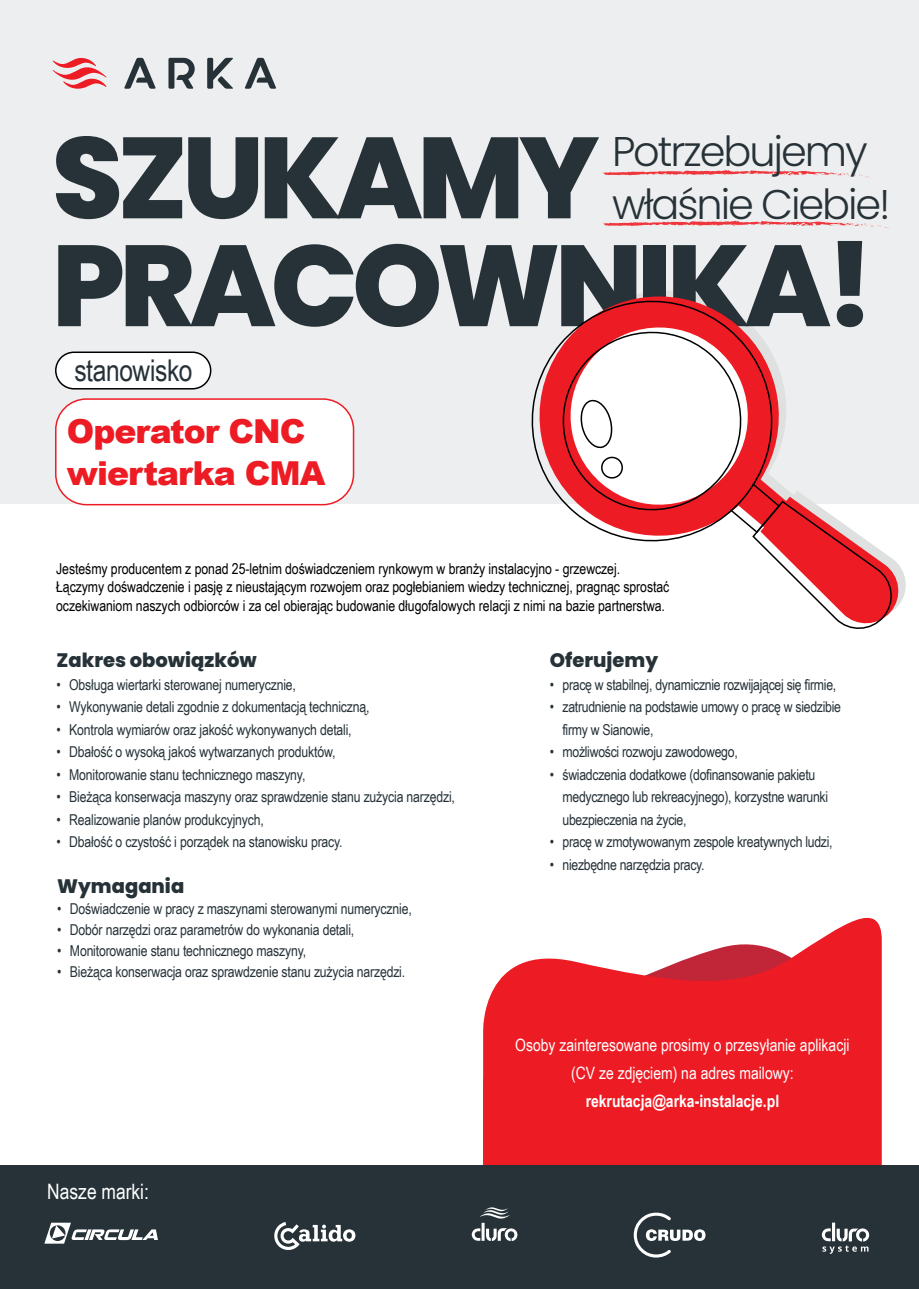
<style>
.page{position:relative;width:919px;height:1289px;background:#fff}
.page>*{position:absolute;margin:0;border:0;box-sizing:border-box;transform-origin:0 0}
.t1{font:300 41.4px/52.5px "Poppins";letter-spacing:-.05em;color:#263238}
.t2{font:900 33px/42px "Arial";letter-spacing:-.03em;color:#ed1c24}
.t3{font:30px "Arial Narrow";letter-spacing:-.015em;color:#263238}
.t4{font:21.3px "Arial Narrow";color:#fff}
.t5{font:800 19.5px "Poppins";color:#263238}
.t6{font:16.95px/28.2px "Arial Narrow";color:#fff;text-align:center}
.t7{font:700 16.95px "Arial Narrow";color:#fff}
.t8{font:15px/22.5px "Arial Narrow";letter-spacing:-.015em;color:#263238}
.t9{font:15px/18px "Arial Narrow";letter-spacing:-.005em;color:#000}
</style>
<div class="page">
<div style="left:0;top:0;width:918px;height:503px;background:#edeeef"></div>
<svg style="left:56px;top:136px;width:126px;height:83px"></svg>
<svg style="left:188px;top:137px;width:70px;height:82px"></svg>
<svg style="left:265px;top:137px;width:624px;height:91px"></svg>
<svg style="left:483px;top:917px;width:398px;height:248px;fill:#ed1c24"></svg>
<div style="left:0;top:1165px;width:918px;height:123px;background:#263238"></div>
<svg style="left:44px;top:1222px;width:114px;height:21px"></svg>
<svg style="left:633px;top:1212px;width:72px;height:45px"></svg>
<svg style="left:274px;top:1222px;width:81px;height:28px"></svg>
<svg style="left:471px;top:1207px;width:46px;height:33px"></svg>
<svg style="left:821px;top:1222px;width:48px;height:31px"></svg>
<svg style="left:53px;top:58px;width:53px;height:31px"></svg>
<svg style="left:168px;top:58px;width:27px;height:31px"></svg>
<svg style="left:207px;top:58px;width:26px;height:31px"></svg>
<svg style="left:124px;top:58px;width:32px;height:31px"></svg>
<svg style="left:245px;top:58px;width:31px;height:31px"></svg>
<svg style="left:58px;top:241px;width:837px;height:388px"></svg>
<div style="left:56px;top:399px;width:297px;height:105px;background:#fff;border-radius:31px"></div>
<div style="left:55px;top:398px;width:299px;height:107px;border:2px solid #ed1c24;border-radius:31px"></div>
<div style="left:56px;top:352px;width:155px;height:37px;background:#fff;border-radius:18px"></div>
<div style="left:55px;top:351px;width:156px;height:38px;border:2px solid #000;border-radius:18px"></div>
<h3 class="t3" style="left:74px;top:348px;width:120px">stanowisko</h3>
<h2 class="t2" style="left:67px;top:409px;width:260px">Operator CNC wiertarka CMA</h2>
<h1 class="t1" style="left:612px;top:126px;width:280px">Potrzebujemy właśnie Ciebie!</h1>
<p class="t9" style="left:56px;top:559px;width:614px">Jesteśmy producentem z ponad 25-letnim doświadczeniem rynkowym w branży instalacyjno - grzewczej.<br>Łączymy dośwadczenie i pasję z nieustającym rozwojem oraz pogłebianiem wiedzy technicznej, pragnąc sprostać oczekiwaniom naszych odbiorców i za cel obierając budowanie długofalowych relacji z nimi na bazie partnerstwa.</p>
<h3 class="t5" style="left:56px;top:649px;width:202px">Zakres obowiązków</h3>
<p class="t8" style="left:56px;top:672px;width:241px">• Obsługa wiertarki sterowanej numerycznie,</p>
<p class="t8" style="left:56px;top:695px;width:314px">• Wykonywanie detali zgodnie z dokumentacją techniczną,</p>
<p class="t8" style="left:56px;top:717px;width:297px">• Kontrola wymiarów oraz jakość wykonywanych detali,</p>
<p class="t8" style="left:56px;top:740px;width:280px">• Dbałość o wysoką jakoś wytwarzanych produktów,</p>
<p class="t8" style="left:56px;top:762px;width:250px">• Monitorowanie stanu technicznego maszyny,</p>
<p class="t8" style="left:56px;top:785px;width:400px">• Bieżąca konserwacja maszyny oraz sprawdzenie stanu zużycia narzędzi,</p>
<p class="t8" style="left:56px;top:807px;width:209px">• Realizowanie planów produkcyjnych,</p>
<p class="t8" style="left:56px;top:830px;width:288px">• Dbałość o czystość i porządek na stanowisku pracy.</p>
<h3 class="t5" style="left:57px;top:875px;width:128px">Wymagania</h3>
<p class="t8" style="left:57px;top:897px;width:356px">• Doświadczenie w pracy z maszynami sterowanymi numerycznie,</p>
<p class="t8" style="left:57px;top:918px;width:298px">• Dobór narzędzi oraz parametrów do wykonania detali,</p>
<p class="t8" style="left:57px;top:939px;width:250px">• Monitorowanie stanu technicznego maszyny,</p>
<p class="t8" style="left:57px;top:960px;width:349px">• Bieżąca konserwacja oraz sprawdzenie stanu zużycia narzędzi.</p>
<h3 class="t4" style="left:47px;top:1175px;width:103px">Nasze marki:</h3>
<h3 class="t5" style="left:549px;top:649px;width:110px">Oferujemy</h3>
<p class="t8" style="left:549px;top:672px;width:288px">• pracę w stabilnej, dynamicznie rozwijającej się firmie,</p>
<p class="t8" style="left:562px;top:695px;width:280px;text-indent:-13px">• zatrudnienie na podstawie umowy o pracę w siedzibie firmy w Sianowie,</p>
<p class="t8" style="left:549px;top:740px;width:189px">• możliwości rozwoju zawodowego,</p>
<p class="t8" style="left:562px;top:762px;width:267px;text-indent:-13px">• świadczenia dodatkowe (dofinansowanie pakietu medycznego lub rekreacyjnego), korzystne warunki ubezpieczenia na życie,</p>
<p class="t8" style="left:549px;top:830px;width:284px">• pracę w zmotywowanym zespole kreatywnych ludzi,</p>
<p class="t8" style="left:549px;top:852px;width:156px">• niezbędne narzędzia pracy.</p>
<p class="t6" style="left:515px;top:1029px;width:336px">Osoby zainteresowane prosimy o przesyłanie aplikacji (CV ze zdjęciem) na adres mailowy:</p>
<p class="t7" style="left:585px;top:1088px;width:195px">rekrutacja@arka-instalacje.pl</p>
</div>
